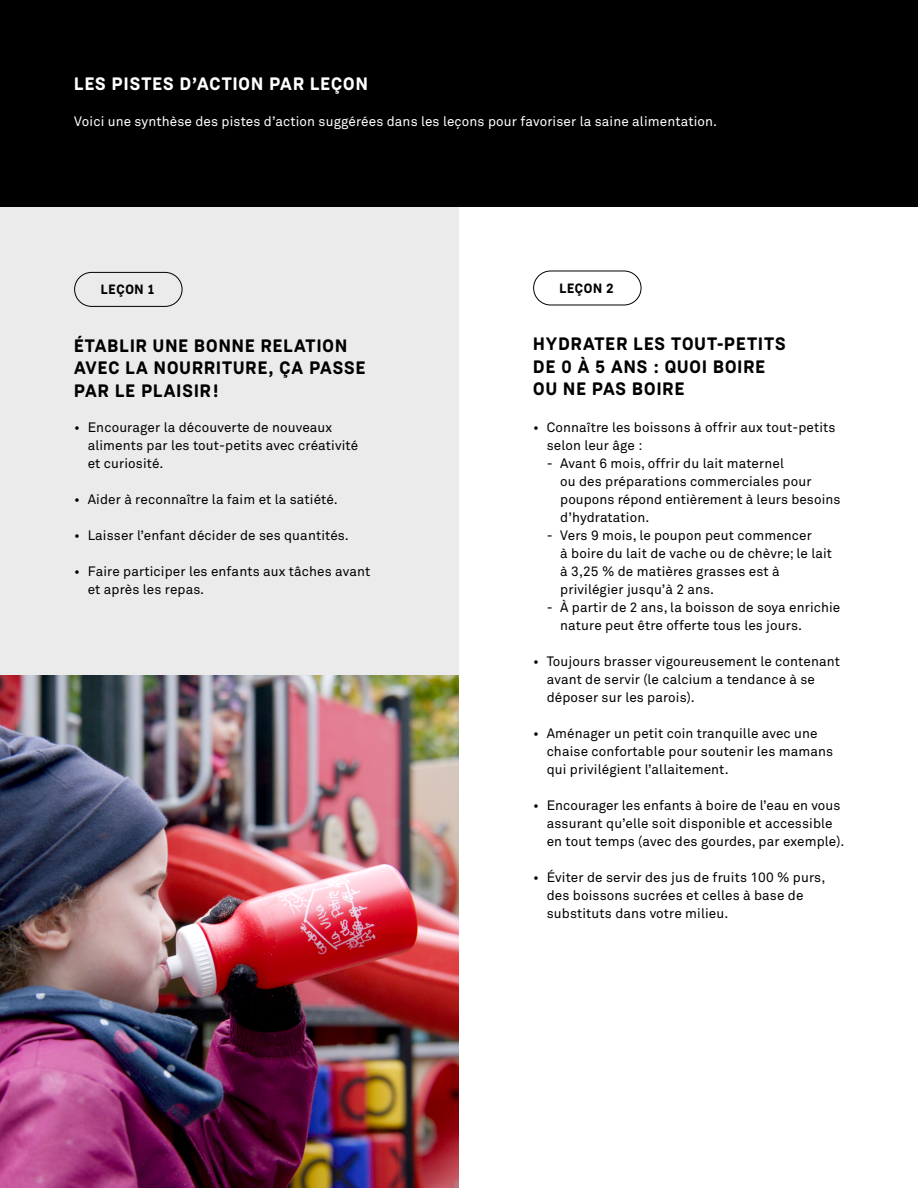
<style>
.page{position:relative;width:918px;height:1188px;background:#fff}
.page>*{position:absolute;margin:0;border:0;box-sizing:border-box;transform-origin:0 0}
.t1{font:700 18px/22.5px "Weissenhof Grotesk";letter-spacing:.06em;color:#000}
.t2{font:700 18px "Weissenhof Grotesk";letter-spacing:.06em;color:#fff}
.t3{font:13.5px/18px "Akkurat Std";letter-spacing:.01em;color:#000}
.t4{font:13.5px "Akkurat Std";letter-spacing:.01em;color:#fff}
.t5{font:700 13.5px "Weissenhof Grotesk";letter-spacing:.05em;color:#000}
</style>
<div class="page">
<div style="left:0;top:198px;width:459px;height:477px;background:#ebebeb"></div>
<div style="left:74px;top:272px;width:108px;height:35px;border:1px solid #000;border-radius:17px"></div>
<div style="left:533px;top:271px;width:108px;height:34px;border:1px solid #000;border-radius:17px"></div>
<div style="left:0;top:0;width:918px;height:206px;background:#000"></div>
<img style="left:0;top:675px;width:459px;height:513px">
<h1 class="t2" style="left:74px;top:72px;width:295px">LES PISTES D’ACTION PAR LEÇON</h1>
<p class="t4" style="left:74px;top:113px;width:644px">Voici une synthèse des pistes d’action suggérées dans les leçons pour favoriser la saine alimentation.</p>
<p class="t5" style="left:101px;top:281px;width:55px">LEÇON 1</p>
<h1 class="t1" style="left:74px;top:335px;width:293px">ÉTABLIR UNE BONNE RELATION<br>AVEC LA NOURRITURE, ÇA PASSE<br>PAR LE PLAISIR!</h1>
<p class="t3" style="left:88px;top:418px;width:272px;text-indent:-14px">• Encourager la découverte de nouveaux aliments par les tout-petits avec créativité et curiosité.</p>
<p class="t3" style="left:74px;top:490px;width:265px">• Aider à reconnaître la faim et la satiété.</p>
<p class="t3" style="left:74px;top:526px;width:276px">• Laisser l’enfant décider de ses quantités.</p>
<p class="t3" style="left:88px;top:562px;width:284px;text-indent:-14px">• Faire participer les enfants aux tâches avant et après les repas.</p>
<p class="t5" style="left:559px;top:280px;width:56px">LEÇON 2</p>
<h1 class="t1" style="left:533px;top:333px;width:254px">HYDRATER LES TOUT-PETITS<br>DE 0 À 5 ANS : QUOI BOIRE<br>OU NE PAS BOIRE</h1>
<p class="t3" style="left:547px;top:418px;width:290px;text-indent:-14px">• Connaître les boissons à offrir aux tout-petits selon leur âge :</p>
<p class="t3" style="left:560px;top:454px;width:282px;text-indent:-14px">- Avant 6 mois, offrir du lait maternel<br>ou des préparations commerciales pour poupons répond entièrement à leurs besoins d’hydratation.</p>
<p class="t3" style="left:560px;top:526px;width:273px;text-indent:-14px">- Vers 9 mois, le poupon peut commencer<br>à boire du lait de vache ou de chèvre; le lait à 3,25 % de matières grasses est à privilégier jusqu’à 2 ans.</p>
<p class="t3" style="left:560px;top:598px;width:282px;text-indent:-14px">- À partir de 2 ans, la boisson de soya enrichie nature peut être offerte tous les jours.</p>
<p class="t3" style="left:547px;top:652px;width:295px;text-indent:-14px">• Toujours brasser vigoureusement le contenant avant de servir (le calcium a tendance à se déposer sur les parois).</p>
<p class="t3" style="left:547px;top:724px;width:288px;text-indent:-14px">• Aménager un petit coin tranquille avec une chaise confortable pour soutenir les mamans qui privilégient l’allaitement.</p>
<p class="t3" style="left:547px;top:796px;width:299px;text-indent:-14px">• Encourager les enfants à boire de l’eau en vous assurant qu’elle soit disponible et accessible en tout temps (avec des gourdes, par exemple).</p>
<p class="t3" style="left:547px;top:868px;width:280px;text-indent:-14px">• Éviter de servir des jus de fruits 100 % purs, des boissons sucrées et celles à base de substituts dans votre milieu.</p>
</div>
